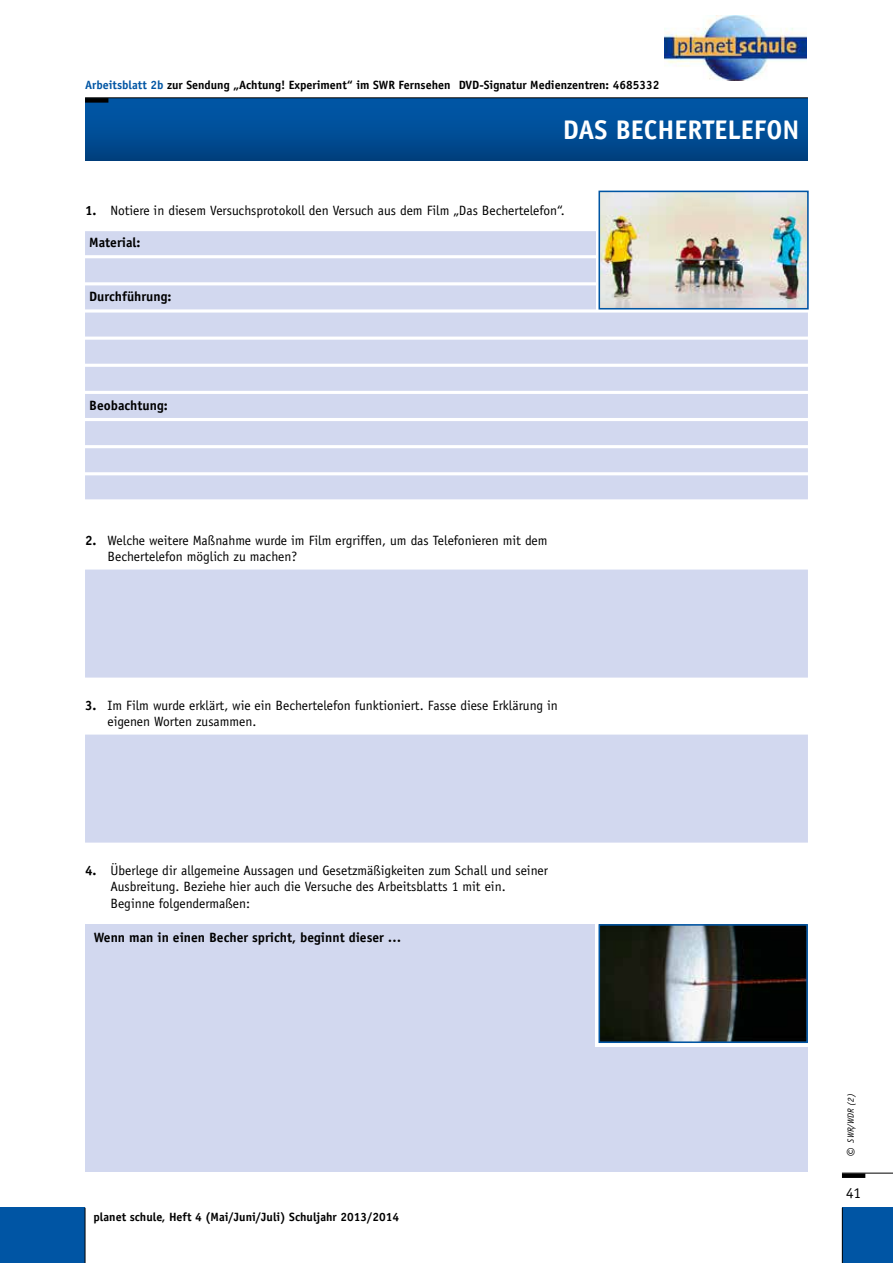
<style>
.page{position:relative;width:893px;height:1263px;background:#fff}
.page>*{position:absolute;margin:0;border:0;box-sizing:border-box;transform-origin:0 0}
.t1{font:700 27px "Officina Sans Std";color:#fff}
.t2{font:15px "Officina Sans Std";color:#000}
.t3{font:13.5px/16.5px "Officina Sans Std";color:#000}
.t4{font:700 13.5px "Officina Sans Std";color:#000}
.t5{font:700 12px "Officina Sans Std";color:#000}
.t6{font:italic 9px "Officina Sans Std";color:#000}
.s1{color:#0055a4}
.s2{font-weight:700}
.s3{font-size:16.5px}
</style>
<div class="page">
<hr style="left:842px;top:1173px;width:51px;height:1px;background:#000">
<div style="left:842px;top:1173px;width:23px;height:5px;background:#000"></div>
<div style="left:842px;top:1208px;width:51px;height:55px;background:#0055a4"></div>
<hr style="left:842px;top:1208px;width:1px;height:55px;background:#000">
<div style="left:0;top:1208px;width:85px;height:55px;background:#0055a4"></div>
<hr style="left:85px;top:1208px;width:1px;height:55px;background:#000">
<div style="left:85px;top:99px;width:723px;height:62px;background:linear-gradient(to bottom,#0059ab,#004281)"></div>
<hr style="left:85px;top:97px;width:723px;height:1px;background:#000">
<div style="left:85px;top:98px;width:23px;height:5px;background:#000"></div>
<div style="left:85px;top:924px;width:723px;height:248px;background:#d2d8ef"></div>
<div style="left:596px;top:924px;width:212px;height:122px;background:#fff"></div>
<div style="left:85px;top:570px;width:723px;height:108px;background:#d2d8ef"></div>
<div style="left:85px;top:735px;width:723px;height:108px;background:#d2d8ef"></div>
<div style="left:85px;top:231px;width:723px;height:24px;background:#d2d8ef"></div>
<div style="left:85px;top:258px;width:723px;height:24px;background:#d2d8ef"></div>
<div style="left:85px;top:285px;width:723px;height:24px;background:#d2d8ef"></div>
<div style="left:85px;top:313px;width:723px;height:24px;background:#d2d8ef"></div>
<div style="left:85px;top:340px;width:723px;height:24px;background:#d2d8ef"></div>
<div style="left:85px;top:367px;width:723px;height:24px;background:#d2d8ef"></div>
<div style="left:85px;top:394px;width:723px;height:24px;background:#d2d8ef"></div>
<div style="left:85px;top:421px;width:723px;height:24px;background:#d2d8ef"></div>
<div style="left:85px;top:448px;width:723px;height:24px;background:#d2d8ef"></div>
<div style="left:85px;top:475px;width:723px;height:24px;background:#d2d8ef"></div>
<img style="left:601px;top:927px;width:204px;height:113px">
<div style="left:598px;top:924px;width:210px;height:119px;border:2px solid #0055a4"></div>
<div style="left:596px;top:191px;width:213px;height:121px;background:linear-gradient(to right,#7da8d0,#79a5cf)"></div>
<img style="left:601px;top:194px;width:205px;height:112px">
<div style="left:598px;top:191px;width:211px;height:118px;border:2px solid #0055a4"></div>
<img style="left:665px;top:15px;width:142px;height:66px">
<p class="t5" style="left:85px;top:78px;width:576px"><span class="s1">Arbeitsblatt 2b</span> zur Sendung „Achtung! Experiment“ im SWR Fernsehen DVD-Signatur Medienzentren: 4685332</p>
<h1 class="t1" style="left:563px;top:113px;width:238px">DAS BECHERTELEFON</h1>
<p class="t3" style="left:85px;top:202px;width:481px"><span class="s2">1.</span> Notiere in diesem Versuchsprotokoll den Versuch aus dem Film „Das Bechertelefon“.</p>
<p class="t4" style="left:89px;top:234px;width:53px">Material:</p>
<p class="t4" style="left:89px;top:288px;width:84px">Durchführung:</p>
<p class="t4" style="left:89px;top:397px;width:80px">Beobachtung:</p>
<p class="t3" style="left:108px;top:532px;width:441px;text-indent:-23px"><span class="s2">2.</span> Welche weitere Maßnahme wurde im Film ergriffen, um das Telefonieren mit dem<br>Bechertelefon möglich zu machen?</p>
<p class="t3" style="left:108px;top:697px;width:452px;text-indent:-23px"><span class="s2">3.</span> Im Film wurde erklärt, wie ein Bechertelefon funktioniert. Fasse diese Erklärung in eigenen Worten zusammen.</p>
<p class="t3" style="left:111px;top:862px;width:439px;text-indent:-26px"><span class="s2">4.</span> Überlege dir allgemeine Aussagen und Gesetzmäßigkeiten zum Schall und seiner<br>Ausbreitung. Beziehe hier auch die Versuche des Arbeitsblatts 1 mit ein.<br>Beginne folgendermaßen:</p>
<p class="t4" style="left:94px;top:929px;width:309px">Wenn man in einen Becher spricht, beginnt dieser …</p>
<p class="t5" style="left:94px;top:1209px;width:307px">planet schule, Heft 4 (Mai/Juni/Juli) Schuljahr 2013/2014</p>
<p class="t6" style="left:846px;top:1157px;width:65px;rotate:-90deg"><span class="s3">©</span> SWR/WDR (2)</p>
<p class="t2" style="left:846px;top:1184px;width:16px">41</p>
</div>
